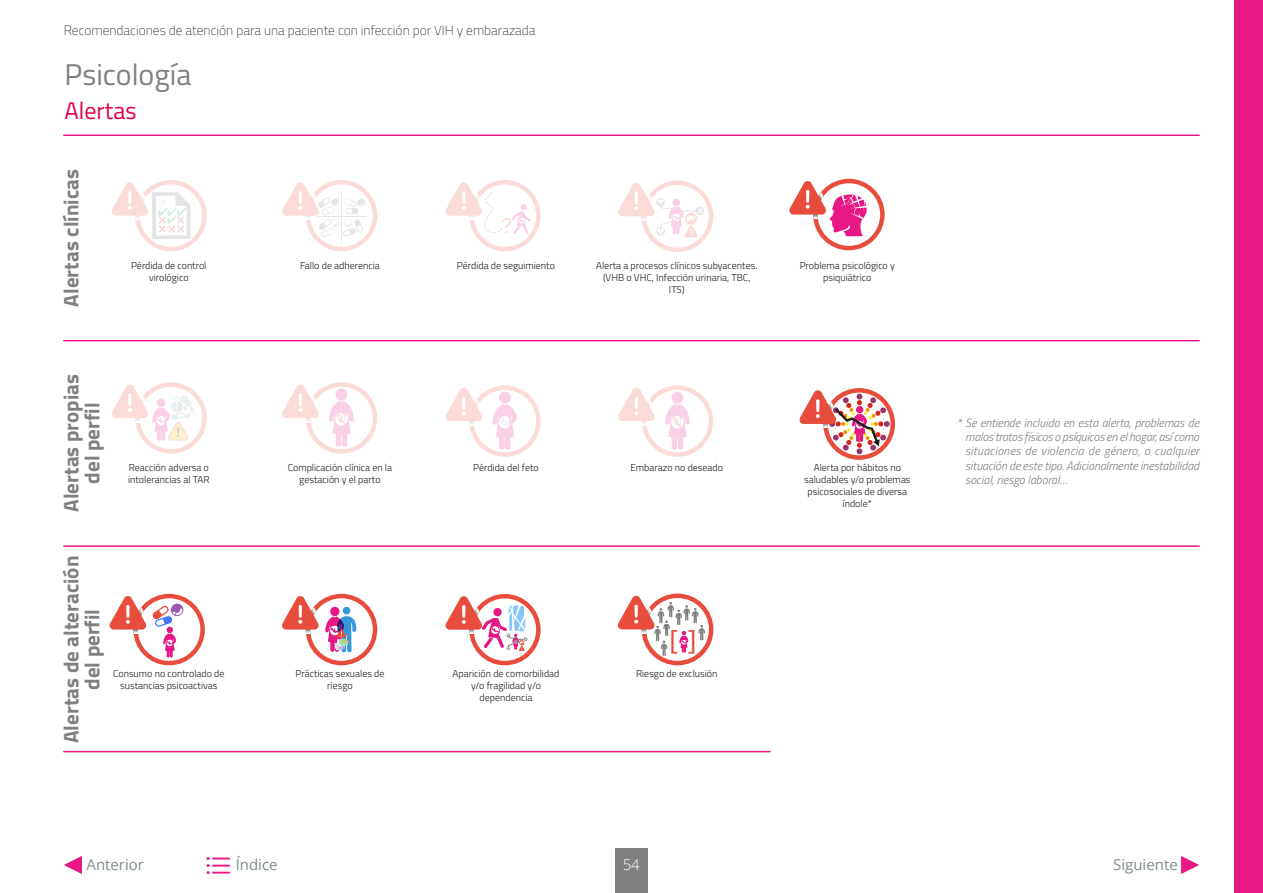
<style>
.page{position:relative;width:1263px;height:893px;background:#fff}
.page>*{position:absolute;margin:0;border:0;box-sizing:border-box;transform-origin:0 0}
.t1{font:30px "Titillium Web";color:#808080}
.t2{font:26.85px "SF Pro";color:#e74c3c}
.t3{font:24px "Titillium Web";color:#e40046}
.t4{font:21.3px "SF Pro";color:#e74c3c}
.t5{font:700 21px/21px "Titillium Web";color:#808080;text-align:center}
.t6{font:15px "Open Sans";color:#7f8c8d}
.t7{font:300 15px "Open Sans";color:#fff}
.t8{font:200 13.5px "Titillium Web";color:#1d1d1b}
.t9{font:italic 300 12px/14.4px "Titillium Web";letter-spacing:-.005em;color:#808080;text-align:justify}
.t10{font:300 10.05px/12px "Titillium Web";color:#1d1d1b;text-align:center}
</style>
<div class="page">
<div style="left:615px;top:849px;width:33px;height:44px;background:#808080"></div>
<div style="left:1234px;top:0;width:29px;height:893px;background:#e71783"></div>
<svg style="left:64px;top:856px;width:18px;height:18px"></svg>
<svg style="left:1181px;top:856px;width:18px;height:18px"></svg>
<svg style="left:112px;top:180px;width:95px;height:71px"></svg>
<svg style="left:282px;top:180px;width:95px;height:71px"></svg>
<hr style="left:317px;top:216px;width:49px;height:1px;background:#808080">
<hr style="left:341px;top:192px;width:1px;height:50px;background:#808080">
<svg style="left:446px;top:385px;width:95px;height:72px"></svg>
<div style="left:499px;top:392px;width:12px;height:12px;background:#fad0e6;border-radius:50%"></div>
<svg style="left:789px;top:179px;width:96px;height:71px"></svg>
<svg style="left:282px;top:382px;width:95px;height:72px"></svg>
<svg style="left:446px;top:180px;width:95px;height:71px"></svg>
<svg style="left:618px;top:180px;width:95px;height:72px"></svg>
<svg style="left:112px;top:382px;width:95px;height:72px"></svg>
<svg style="left:618px;top:385px;width:95px;height:72px"></svg>
<svg style="left:110px;top:594px;width:95px;height:71px"></svg>
<svg style="left:282px;top:594px;width:95px;height:71px"></svg>
<svg style="left:446px;top:594px;width:95px;height:71px"></svg>
<svg style="left:618px;top:593px;width:95px;height:72px"></svg>
<svg style="left:799px;top:388px;width:96px;height:72px"></svg>
<hr style="left:64px;top:134px;width:1135px;height:2px;background:#e71783">
<hr style="left:64px;top:340px;width:1135px;height:1px;background:#e71783">
<hr style="left:64px;top:545px;width:1135px;height:2px;background:#e71783">
<hr style="left:64px;top:751px;width:706px;height:1px;background:#e71783">
<h3 class="t8" style="left:64px;top:19px;width:473px">Recomendaciones de atención para una paciente con infección por VIH y embarazada</h3>
<h1 class="t1" style="left:65px;top:51px;width:128px">Psicología</h1>
<h3 class="t3" style="left:65px;top:91px;width:73px">Alertas</h3>
<h3 class="t5" style="left:60px;top:307px;width:139px;rotate:-90deg">Alertas clínicas</h3>
<p class="t10" style="left:131px;top:259px;width:77px">Pérdida de control virológico</p>
<h3 class="t5" style="left:60px;top:512px;width:139px;rotate:-90deg">Alertas propias del perfil</h3>
<p class="t10" style="left:128px;top:461px;width:83px;text-align:left">Reacción adversa o intolerancias al TAR</p>
<h3 class="t5" style="left:60px;top:743px;width:189px;rotate:-90deg">Alertas de alteración del perfil</h3>
<p class="t10" style="left:113px;top:667px;width:113px">Consumo no controlado de sustancias psicoactivas</p>
<p class="t10" style="left:300px;top:259px;width:81px">Fallo de adherencia</p>
<h3 class="t4" style="left:502px;top:212px;width:12px">?</h3>
<p class="t10" style="left:457px;top:259px;width:100px">Pérdida de seguimiento</p>
<p class="t10" style="left:596px;top:259px;width:163px">Alerta a procesos clínicos subyacentes. (VHB o VHC, Infección urinaria, TBC,<br>ITS)</p>
<p class="t10" style="left:800px;top:259px;width:97px">Problema psicológico y psiquiátrico</p>
<p class="t10" style="left:288px;top:461px;width:106px">Complicación clínica en la gestación y el parto</p>
<p class="t10" style="left:473px;top:461px;width:67px">Pérdida del feto</p>
<p class="t10" style="left:630px;top:461px;width:94px">Embarazo no deseado</p>
<h2 class="t2" style="left:669px;top:624px;width:30px">[ ]</h2>
<p class="t10" style="left:295px;top:667px;width:91px">Prácticas sexuales de riesgo</p>
<p class="t10" style="left:452px;top:667px;width:108px">Aparición de comorbilidad y/o fragilidad y/o dependencia</p>
<p class="t10" style="left:636px;top:667px;width:83px">Riesgo de exclusión</p>
<p class="t10" style="left:804px;top:461px;width:108px">Alerta por hábitos no saludables y/o problemas psicosociales de diversa índole*</p>
<p class="t9" style="left:965px;top:415px;width:235px;text-indent:-9px">* Se entiende incluido en esta alerta, problemas de malos tratos físicos o psíquicos en el hogar, así como situaciones de violencia de género, o cualquier situación de este tipo. Adicionalmente inestabilidad social, riesgo laboral…</p>
<h3 class="t6" style="left:236px;top:854px;width:43px">Índice</h3>
<h3 class="t7" style="left:623px;top:854px;width:19px">54</h3>
<h3 class="t6" style="left:87px;top:854px;width:59px">Anterior</h3>
<h3 class="t6" style="left:1113px;top:854px;width:66px">Siguiente</h3>
</div>
